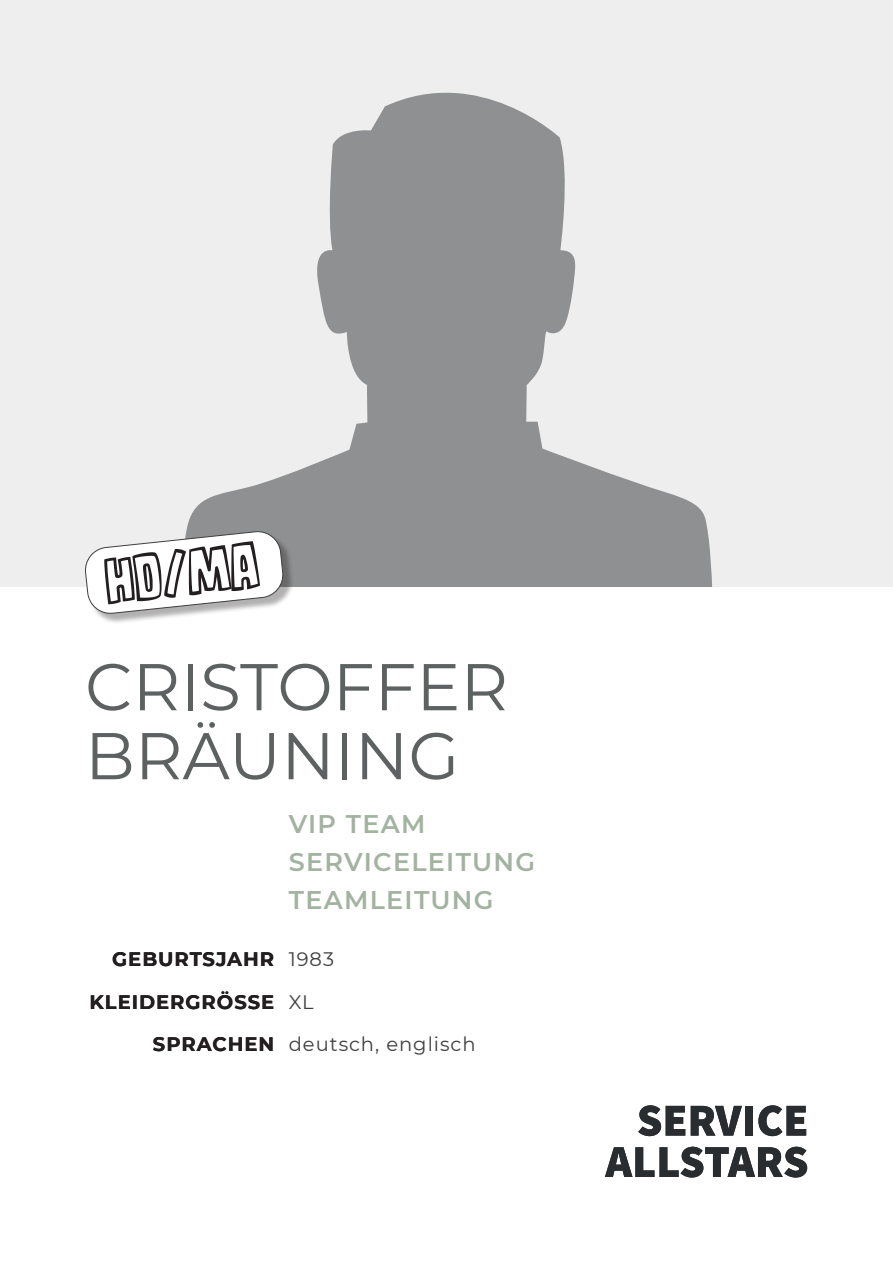
<style>
.page{position:relative;width:893px;height:1263px;background:#fff}
.page>*{position:absolute;margin:0;border:0;box-sizing:border-box;transform-origin:0 0}
.t1{font:67.35px "CC Dynamic Duo Open Variable";color:#231f20}
.t2{font:66px/69px "Montserrat";color:#5d6161}
.t3{font:600 25.5px/38.2px "Montserrat";letter-spacing:.05em;color:#a2b3a0}
.t4{font:700 19.5px/42.5px "Montserrat";letter-spacing:.05em;color:#231f20;text-align:right}
.t5{font:19.5px/42.5px "Montserrat";letter-spacing:.05em;color:#3e3e3f}
</style>
<div class="page">
<div style="left:0;top:0;width:893px;height:587px;background:#edeeed"></div>
<svg style="left:186px;top:92px;width:527px;height:495px;fill:#8e9091"></svg>
<div style="left:87px;top:533px;width:207px;height:92px;background:#231f20;opacity:.35"></div>
<svg style="left:85px;top:530px;width:199px;height:84px"></svg>
<svg style="left:638px;top:1105px;width:47px;height:31px"></svg>
<svg style="left:691px;top:1106px;width:51px;height:29px"></svg>
<div style="left:745px;top:1106px;width:8px;height:29px;background:#292d2f"></div>
<svg style="left:758px;top:1105px;width:48px;height:31px"></svg>
<svg style="left:605px;top:1147px;width:202px;height:30px"></svg>
<h1 class="t1" style="left:101px;top:539px;width:156px;rotate:-6deg">HD/MA</h1>
<h2 class="t2" style="left:85px;top:650px;width:425px">CRISTOFFER<br>BRÄUNING</h2>
<p class="t3" style="left:289px;top:803px;width:248px">VIP TEAM<br>SERVICELEITUNG<br>TEAMLEITUNG</p>
<p class="t4" style="left:90px;top:937px;width:186px">GEBURTSJAHR<br>KLEIDERGRÖSSE<br>SPRACHEN</p>
<p class="t5" style="left:289px;top:937px;width:188px">1983<br>XL<br>deutsch, englisch</p>
</div>
